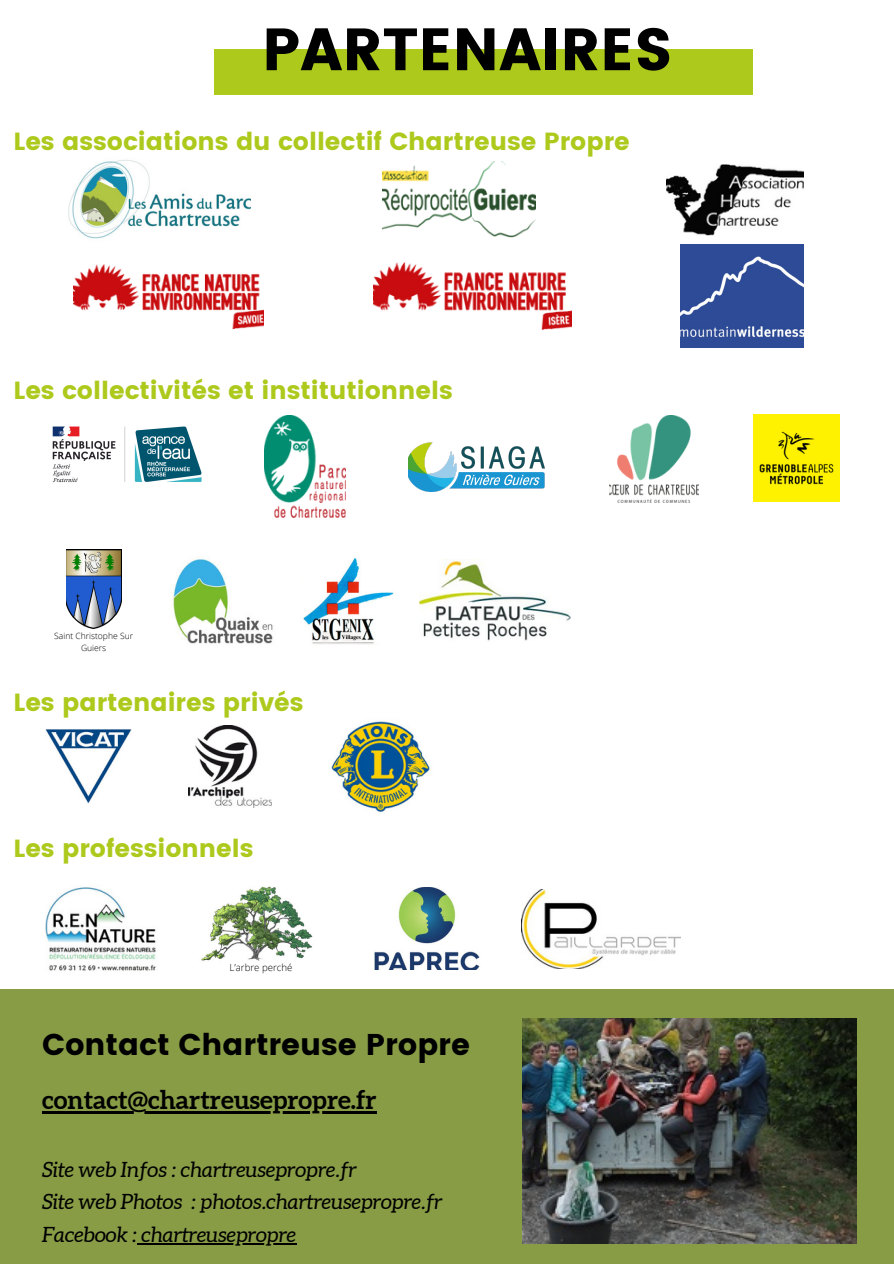
<style>
.page{position:relative;width:894px;height:1264px;background:#fff}
.page>*{position:absolute;margin:0;border:0;box-sizing:border-box;transform-origin:0 0}
.t1{font:59.55px "Poppins";color:#000}
.t2{font:30px "Poppins";color:#000}
.t3{font:700 25.5px "Aleo";color:#000}
.t4{font:24.75px "Poppins";color:#acc91c}
.t5{font:italic 21px/32.7px "Aleo";color:#000}
.t6{font:300 9.6px "Open Sans";color:#000}
.t7{font:300 8.55px/11.4px "Open Sans";color:#000;text-align:center}
</style>
<div class="page">
<div style="left:213px;top:49px;width:539px;height:46px;background:#acc91c"></div>
<div style="left:0;top:989px;width:893px;height:274px;background:#889c46"></div>
<img style="left:522px;top:1018px;width:334px;height:225px">
<img style="left:408px;top:442px;width:137px;height:49px">
<img style="left:264px;top:416px;width:81px;height:101px">
<img style="left:609px;top:416px;width:89px;height:86px">
<img style="left:66px;top:549px;width:55px;height:80px">
<img style="left:666px;top:164px;width:137px;height:71px">
<img style="left:74px;top:264px;width:190px;height:64px">
<img style="left:373px;top:263px;width:198px;height:66px">
<img style="left:382px;top:162px;width:153px;height:75px">
<img style="left:68px;top:160px;width:182px;height:79px">
<img style="left:753px;top:414px;width:85px;height:88px">
<img style="left:52px;top:426px;width:150px;height:57px">
<img style="left:46px;top:887px;width:110px;height:84px">
<img style="left:680px;top:244px;width:123px;height:104px">
<img style="left:419px;top:560px;width:151px;height:81px">
<img style="left:201px;top:886px;width:112px;height:75px">
<img style="left:374px;top:887px;width:106px;height:82px">
<img style="left:521px;top:889px;width:159px;height:79px">
<img style="left:303px;top:557px;width:90px;height:87px">
<img style="left:171px;top:558px;width:102px;height:86px">
<img style="left:46px;top:729px;width:85px;height:74px">
<img style="left:189px;top:725px;width:82px;height:82px">
<img style="left:331px;top:721px;width:99px;height:91px">
<hr style="left:42px;top:1111px;width:334px;height:2px;background:#000">
<hr style="left:137px;top:1242px;width:159px;height:2px;background:#000">
<p class="t1" style="left:262px;top:15px;width:412px">PARTENAIRES</p>
<h2 class="t4" style="left:13px;top:127px;width:617px">Les associations du collectif Chartreuse Propre</h2>
<h3 class="t4" style="left:13px;top:375px;width:440px">Les collectivités et institutionnels</h3>
<p class="t7" style="left:54px;top:630px;width:80px">Saint Christophe Sur<br>Guiers</p>
<h4 class="t4" style="left:13px;top:688px;width:291px">Les partenaires privés</h4>
<p class="t4" style="left:13px;top:833px;width:241px">Les professionnels</p>
<p class="t6" style="left:229px;top:961px;width:64px">L’arbre perché</p>
<p class="t2" style="left:42px;top:1026px;width:429px">Contact Chartreuse Propre</p>
<p class="t3" style="left:42px;top:1085px;width:336px">contact@chartreusepropre.fr</p>
<p class="t5" style="left:42px;top:1152px;width:401px">Site web Infos : chartreusepropre.fr<br>Site web Photos : photos.chartreusepropre.fr<br>Facebook : chartreusepropre</p>
</div>
